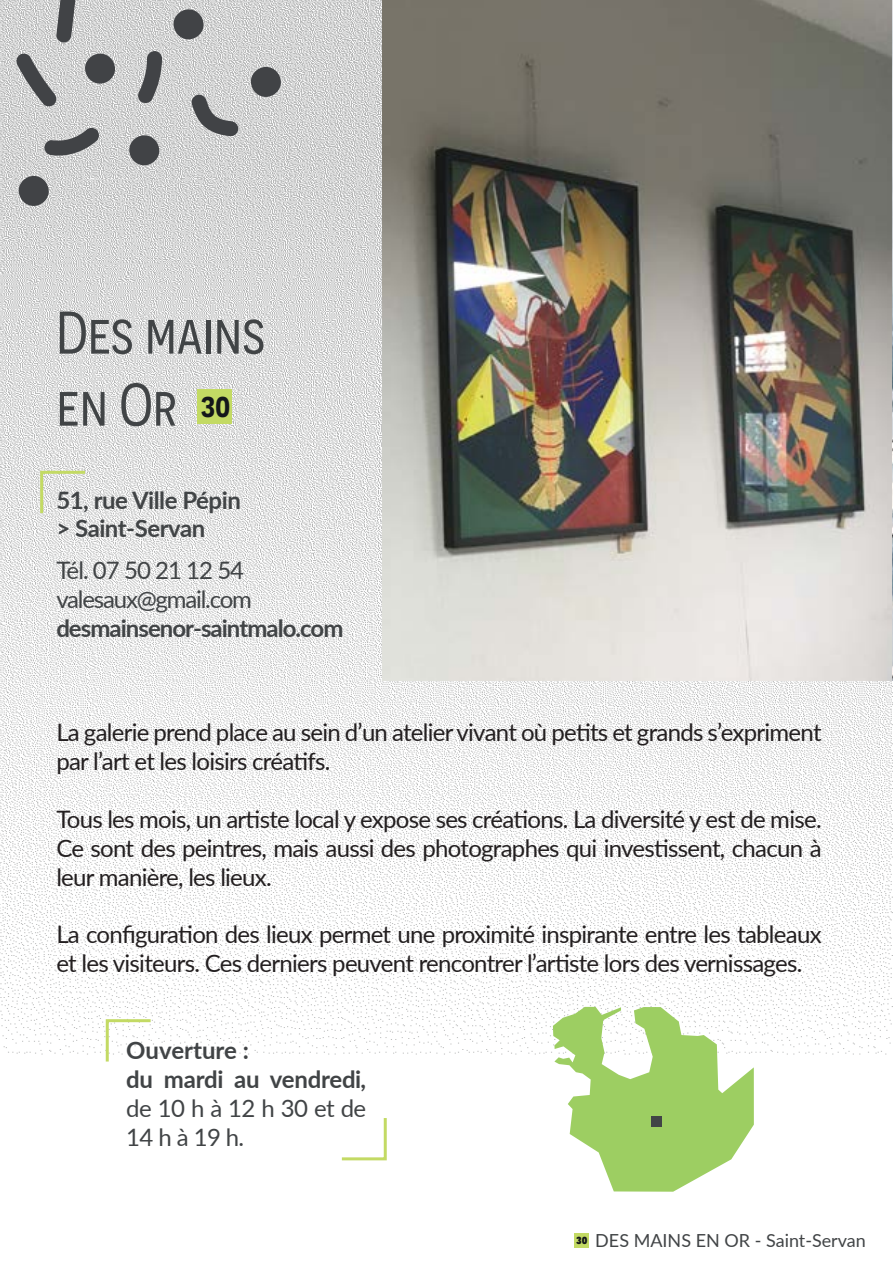
<style>
.page{position:relative;width:893px;height:1268px;background:#fff}
.page>*{position:absolute;margin:0;border:0;box-sizing:border-box;transform-origin:0 0}
.titre{font:60px "Novecentosansnarrow";color:#414446}
.t1{font:600 35.7px "Novecentosansnarrow";color:#14171a}
.t2{font:24px/28.8px "Lato";letter-spacing:-.03em;color:#231f20}
.t3{font:24px/28.8px "Lato";letter-spacing:-.045em;color:#414446;text-align:justify}
.t4{font:700 24px "Lato";letter-spacing:-.025em;color:#414446}
.t5{font:700 24px "Lato";color:#414446}
.t6{font:18px "Lato";color:#414446}
.t7{font:800 12.9px "Novecentosansnarrow";color:#14171a}
.s1{font-weight:700}
</style>
<div class="page">
<img style="left:0;top:0;width:892px;height:1055px">
<svg style="left:15px;top:52px;width:42px;height:55px;background:#9c9e9f"></svg>
<div style="left:85px;top:54px;width:30px;height:30px;background:#414346;border-radius:50%"></div>
<svg style="left:137px;top:51px;width:25px;height:53px"></svg>
<div style="left:129px;top:135px;width:31px;height:30px;background:#414346;border-radius:50%"></div>
<svg style="left:44px;top:127px;width:56px;height:30px;background:#8c8d8e"></svg>
<svg style="left:56px;top:0;width:20px;height:43px"></svg>
<div style="left:173px;top:9px;width:31px;height:30px;background:#414346;border-radius:50%"></div>
<svg style="left:191px;top:94px;width:47px;height:42px;background:#949597"></svg>
<div style="left:18px;top:176px;width:31px;height:30px;background:#414346;border-radius:50%"></div>
<div style="left:251px;top:67px;width:30px;height:30px;background:#414346;border-radius:50%"></div>
<img style="left:383px;top:0;width:509px;height:680px">
<svg style="left:39px;top:469px;width:49px;height:47px"></svg>
<svg style="left:104px;top:1017px;width:50px;height:45px"></svg>
<svg style="left:341px;top:1118px;width:46px;height:43px"></svg>
<div style="left:197px;top:388px;width:35px;height:35px;background:#c3da64"></div>
<div style="left:574px;top:1233px;width:15px;height:14px;background:#c3da64"></div>
<svg style="left:553px;top:1006px;width:201px;height:185px"></svg>
<div style="left:652px;top:1115px;width:10px;height:11px;background:#414446"></div>
<hr style="left:892px;top:0;width:1px;height:680px;background:#898a8c">
<p class="titre" style="left:56px;top:298px;width:210px">Des mains</p>
<p class="titre" style="left:56px;top:370px;width:122px">en Or</p>
<p class="t1" style="left:200px;top:383px;width:32px">30</p>
<p class="t4" style="left:56px;top:482px;width:186px">51, rue Ville Pépin</p>
<p class="t4" style="left:56px;top:511px;width:151px">&gt; Saint-Servan</p>
<p class="t3" style="left:56px;top:555px;width:189px">Tél. 07 50 21 12 54</p>
<p class="t3" style="left:56px;top:584px;width:197px">valesaux@gmail.com</p>
<p class="t4" style="left:56px;top:610px;width:289px">desmainsenor-saintmalo.com</p>
<p class="t2" style="left:56px;top:717px;width:767px">La galerie prend place au sein d’un atelier vivant où petits et grands s’expriment par l’art et les loisirs créatifs.</p>
<p class="t2" style="left:56px;top:803px;width:767px;text-align:justify">Tous les mois, un artiste local y expose ses créations. La diversité y est de mise.<br>Ce sont des peintres, mais aussi des photographes qui investissent, chacun à leur manière, les lieux.</p>
<p class="t2" style="left:56px;top:918px;width:767px">La configuration des lieux permet une proximité inspirante entre les tableaux et les visiteurs. Ces derniers peuvent rencontrer l’artiste lors des vernissages.</p>
<p class="t5" style="left:126px;top:1032px;width:124px">Ouverture :</p>
<p class="t3" style="left:126px;top:1063px;width:241px"><span class="s1">du mardi au vendredi, </span>de 10 h à 12 h 30 et de 14 h à 19 h.</p>
<p class="t7" style="left:576px;top:1231px;width:13px">30</p>
<p class="t6" style="left:595px;top:1227px;width:272px">DES MAINS EN OR - Saint-Servan</p>
</div>
